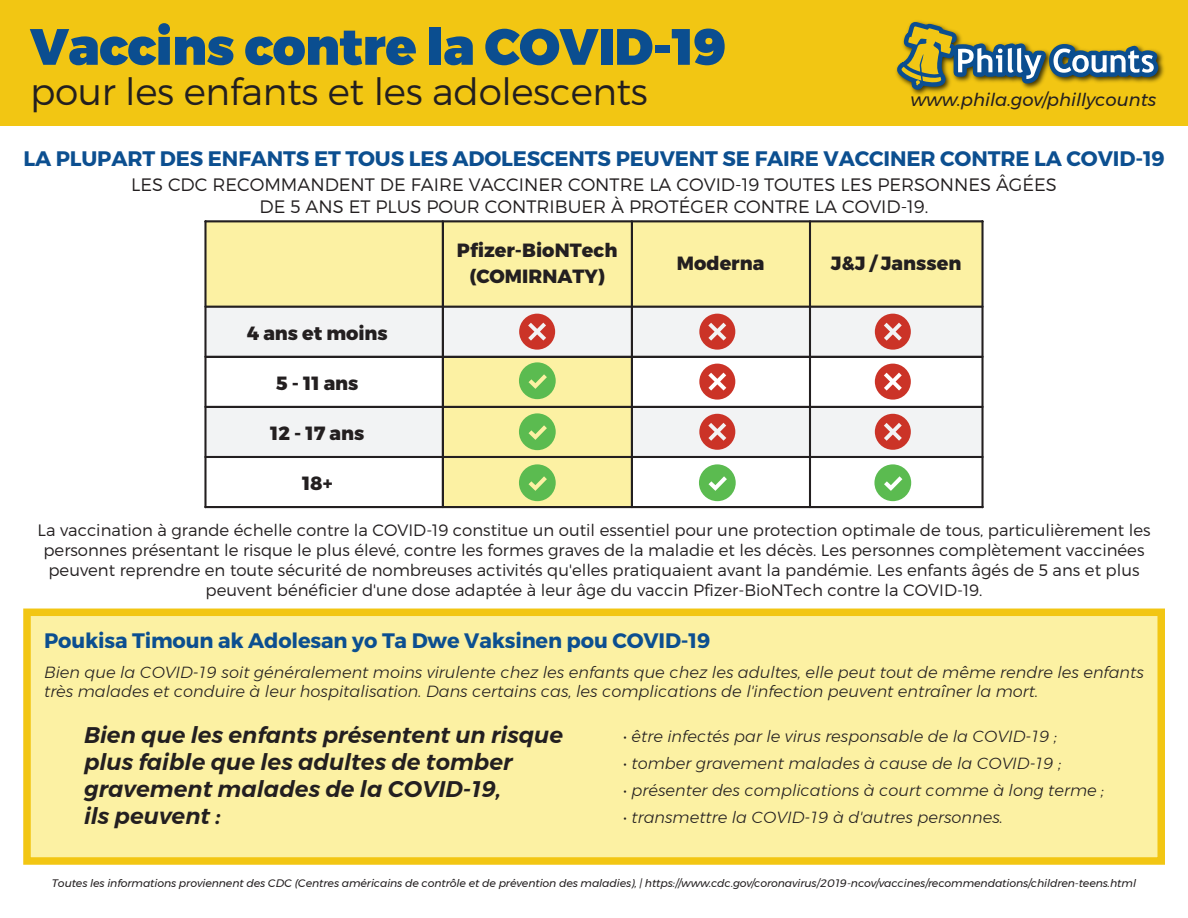
<style>
.page{position:relative;width:1188px;height:918px;background:#fff}
.page>*{position:absolute;margin:0;border:0;box-sizing:border-box;transform-origin:0 0}
.t1{font:900 51px "Montserrat";letter-spacing:-.01em;color:#0b4e90}
.t2{font:300 37.5px "Montserrat";letter-spacing:-.01em;color:#231f20}
.t3{font:italic 600 22.5px/27px "Montserrat";color:#231f20}
.t4{font:700 21px "Montserrat";letter-spacing:-.005em;color:#0c4f90}
.t5{font:800 19.2px/26.1px "Montserrat";color:#231f20;text-align:center}
.t6{font:300 18px/21.6px "Montserrat";color:#231f20;text-align:center}
.t7{font:italic 18px "Montserrat";color:#231f20}
.t8{font:300 16.5px/19.8px "Montserrat";color:#231f20;text-align:center}
.t9{font:italic 300 16.05px/19.4px "Montserrat";color:#231f20}
.t10{font:italic 10.8px "Montserrat";letter-spacing:-.01em;color:#231f20}
</style>
<div class="page">
<div style="left:0;top:0;width:1188px;height:125px;background:#f2c613"></div>
<div style="left:23px;top:609px;width:1142px;height:256px;background:#fcf1a3;border:8px solid #f2c613"></div>
<svg style="left:891px;top:21px;width:275px;height:105px"></svg>
<div style="left:205px;top:222px;width:777px;height:83px;background:#fcf1a3"></div>
<div style="left:443px;top:357px;width:188px;height:150px;background:#fcf1a3"></div>
<div style="left:205px;top:220px;width:238px;height:2px;background:#231f20;border:2px solid #231f20"></div>
<div style="left:442px;top:220px;width:190px;height:2px;background:#231f20;border:2px solid #231f20"></div>
<div style="left:631px;top:220px;width:179px;height:2px;background:#231f20;border:2px solid #231f20"></div>
<div style="left:810px;top:220px;width:173px;height:2px;background:#231f20;border:2px solid #231f20"></div>
<div style="left:204px;top:221px;width:3px;height:86px;background:#231f20;border:2px solid #231f20"></div>
<hr style="left:442px;top:221px;width:2px;height:86px;background:#231f20">
<hr style="left:631px;top:221px;width:2px;height:86px;background:#231f20">
<hr style="left:809px;top:221px;width:2px;height:86px;background:#231f20">
<div style="left:981px;top:221px;width:3px;height:86px;background:#231f20;border:2px solid #231f20"></div>
<div style="left:206px;top:307px;width:237px;height:49px;background:#f2f3f4"></div>
<div style="left:443px;top:307px;width:188px;height:49px;background:#f2f3f4"></div>
<div style="left:632px;top:307px;width:178px;height:49px;background:#f2f3f4"></div>
<div style="left:810px;top:307px;width:172px;height:49px;background:#f2f3f4"></div>
<div style="left:205px;top:306px;width:238px;height:2px;background:#231f20;border:2px solid #231f20"></div>
<div style="left:442px;top:306px;width:190px;height:2px;background:#231f20;border:2px solid #231f20"></div>
<div style="left:631px;top:306px;width:179px;height:2px;background:#231f20;border:2px solid #231f20"></div>
<div style="left:810px;top:306px;width:173px;height:2px;background:#231f20;border:2px solid #231f20"></div>
<div style="left:204px;top:306px;width:3px;height:51px;background:#231f20;border:2px solid #231f20"></div>
<hr style="left:442px;top:306px;width:2px;height:51px;background:#231f20">
<hr style="left:631px;top:306px;width:2px;height:51px;background:#231f20">
<hr style="left:809px;top:306px;width:2px;height:51px;background:#231f20">
<div style="left:981px;top:306px;width:3px;height:51px;background:#231f20;border:2px solid #231f20"></div>
<hr style="left:205px;top:356px;width:238px;height:2px;background:#231f20">
<hr style="left:442px;top:356px;width:190px;height:2px;background:#231f20">
<hr style="left:631px;top:356px;width:179px;height:2px;background:#231f20">
<hr style="left:810px;top:356px;width:173px;height:2px;background:#231f20">
<div style="left:204px;top:356px;width:3px;height:51px;background:#231f20;border:2px solid #231f20"></div>
<hr style="left:442px;top:356px;width:2px;height:51px;background:#231f20">
<hr style="left:631px;top:356px;width:2px;height:51px;background:#231f20">
<hr style="left:809px;top:356px;width:2px;height:51px;background:#231f20">
<div style="left:981px;top:356px;width:3px;height:51px;background:#231f20;border:2px solid #231f20"></div>
<div style="left:206px;top:407px;width:237px;height:50px;background:#f2f3f4"></div>
<div style="left:632px;top:407px;width:178px;height:50px;background:#f2f3f4"></div>
<div style="left:810px;top:407px;width:172px;height:50px;background:#f2f3f4"></div>
<hr style="left:205px;top:406px;width:238px;height:2px;background:#231f20">
<hr style="left:442px;top:406px;width:190px;height:2px;background:#231f20">
<hr style="left:631px;top:406px;width:179px;height:2px;background:#231f20">
<hr style="left:810px;top:406px;width:173px;height:2px;background:#231f20">
<div style="left:204px;top:406px;width:3px;height:51px;background:#231f20;border:2px solid #231f20"></div>
<hr style="left:442px;top:406px;width:2px;height:51px;background:#231f20">
<hr style="left:631px;top:406px;width:2px;height:51px;background:#231f20">
<hr style="left:809px;top:406px;width:2px;height:51px;background:#231f20">
<div style="left:981px;top:406px;width:3px;height:51px;background:#231f20;border:2px solid #231f20"></div>
<hr style="left:205px;top:456px;width:238px;height:2px;background:#231f20">
<hr style="left:442px;top:456px;width:190px;height:2px;background:#231f20">
<hr style="left:631px;top:456px;width:179px;height:2px;background:#231f20">
<hr style="left:810px;top:456px;width:173px;height:2px;background:#231f20">
<div style="left:204px;top:457px;width:3px;height:51px;background:#231f20;border:2px solid #231f20"></div>
<hr style="left:205px;top:506px;width:238px;height:2px;background:#231f20">
<hr style="left:442px;top:457px;width:2px;height:51px;background:#231f20">
<hr style="left:442px;top:506px;width:190px;height:2px;background:#231f20">
<hr style="left:631px;top:457px;width:2px;height:51px;background:#231f20">
<hr style="left:631px;top:506px;width:179px;height:2px;background:#231f20">
<hr style="left:809px;top:457px;width:2px;height:51px;background:#231f20">
<hr style="left:810px;top:506px;width:173px;height:2px;background:#231f20">
<div style="left:981px;top:457px;width:3px;height:51px;background:#231f20;border:2px solid #231f20"></div>
<svg style="left:874px;top:464px;width:37px;height:37px"></svg>
<svg style="left:519px;top:362px;width:37px;height:37px"></svg>
<svg style="left:519px;top:413px;width:37px;height:37px"></svg>
<svg style="left:519px;top:464px;width:37px;height:37px"></svg>
<svg style="left:699px;top:464px;width:37px;height:37px"></svg>
<svg style="left:519px;top:314px;width:36px;height:36px"></svg>
<svg style="left:699px;top:314px;width:36px;height:36px"></svg>
<svg style="left:875px;top:314px;width:36px;height:36px"></svg>
<svg style="left:699px;top:364px;width:36px;height:36px"></svg>
<svg style="left:875px;top:364px;width:36px;height:36px"></svg>
<svg style="left:699px;top:414px;width:36px;height:36px"></svg>
<svg style="left:875px;top:414px;width:36px;height:36px"></svg>
<h1 class="t1" style="left:30px;top:15px;width:698px">Vaccins contre la COVID-19</h1>
<h2 class="t2" style="left:30px;top:69px;width:619px">pour les enfants et les adolescents</h2>
<p class="t7" style="left:910px;top:86px;width:247px">www.phila.gov/phillycounts</p>
<p class="t4" style="left:23px;top:145px;width:1143px">LA PLUPART DES ENFANTS ET TOUS LES ADOLESCENTS PEUVENT SE FAIRE VACCINER CONTRE LA COVID-19</p>
<p class="t6" style="left:131px;top:174px;width:927px">LES CDC RECOMMANDENT DE FAIRE VACCINER CONTRE LA COVID-19 TOUTES LES PERSONNES ÂGÉES<br>DE 5 ANS ET PLUS POUR CONTRIBUER À PROTÉGER CONTRE LA COVID-19.</p>
<p class="t5" style="left:457px;top:238px;width:162px">Pfizer-BioNTech (COMIRNATY)</p>
<p class="t5" style="left:677px;top:251px;width:89px">Moderna</p>
<p class="t5" style="left:831px;top:251px;width:132px">J&amp;J / Janssen</p>
<p class="t5" style="left:247px;top:321px;width:142px">4 ans et moins</p>
<p class="t5" style="left:276px;top:371px;width:84px">5 - 11 ans</p>
<p class="t5" style="left:270px;top:421px;width:96px">12 - 17 ans</p>
<p class="t5" style="left:302px;top:471px;width:32px">18+</p>
<p class="t8" style="left:37px;top:520px;width:1115px">La vaccination à grande échelle contre la COVID-19 constitue un outil essentiel pour une protection optimale de tous, particulièrement les personnes présentant le risque le plus élevé, contre les formes graves de la maladie et les décès. Les personnes complètement vaccinées peuvent reprendre en toute sécurité de nombreuses activités qu'elles pratiquaient avant la pandémie. Les enfants âgés de 5 ans et plus peuvent bénéficier d'une dose adaptée à leur âge du vaccin Pfizer-BioNTech contre la COVID-19.</p>
<p class="t4" style="left:44px;top:628px;width:668px">Poukisa Timoun ak Adolesan yo Ta Dwe Vaksinen pou COVID-19</p>
<p class="t9" style="left:44px;top:662px;width:1101px">Bien que la COVID-19 soit généralement moins virulente chez les enfants que chez les adultes, elle peut tout de même rendre les enfants très malades et conduire à leur hospitalisation. Dans certains cas, les complications de l'infection peuvent entraîner la mort.</p>
<h3 class="t3" style="left:84px;top:721px;width:481px">Bien que les enfants présentent un risque plus faible que les adultes de tomber gravement malades de la COVID-19,<br>ils peuvent :</h3>
<p class="t9" style="left:623px;top:726px;width:436px">• être infectés par le virus responsable de la COVID-19 ;</p>
<p class="t9" style="left:623px;top:753px;width:440px">• tomber gravement malades à cause de la COVID-19 ;</p>
<p class="t9" style="left:623px;top:780px;width:483px">• présenter des complications à court comme à long terme ;</p>
<p class="t9" style="left:623px;top:807px;width:381px">• transmettre la COVID-19 à d'autres personnes.</p>
<p class="t10" style="left:52px;top:875px;width:1086px">Toutes les informations proviennent des CDC (Centres américains de contrôle et de prévention des maladies), | https://www.cdc.gov/coronavirus/2019-ncov/vaccines/recommendations/children-teens.html</p>
</div>
